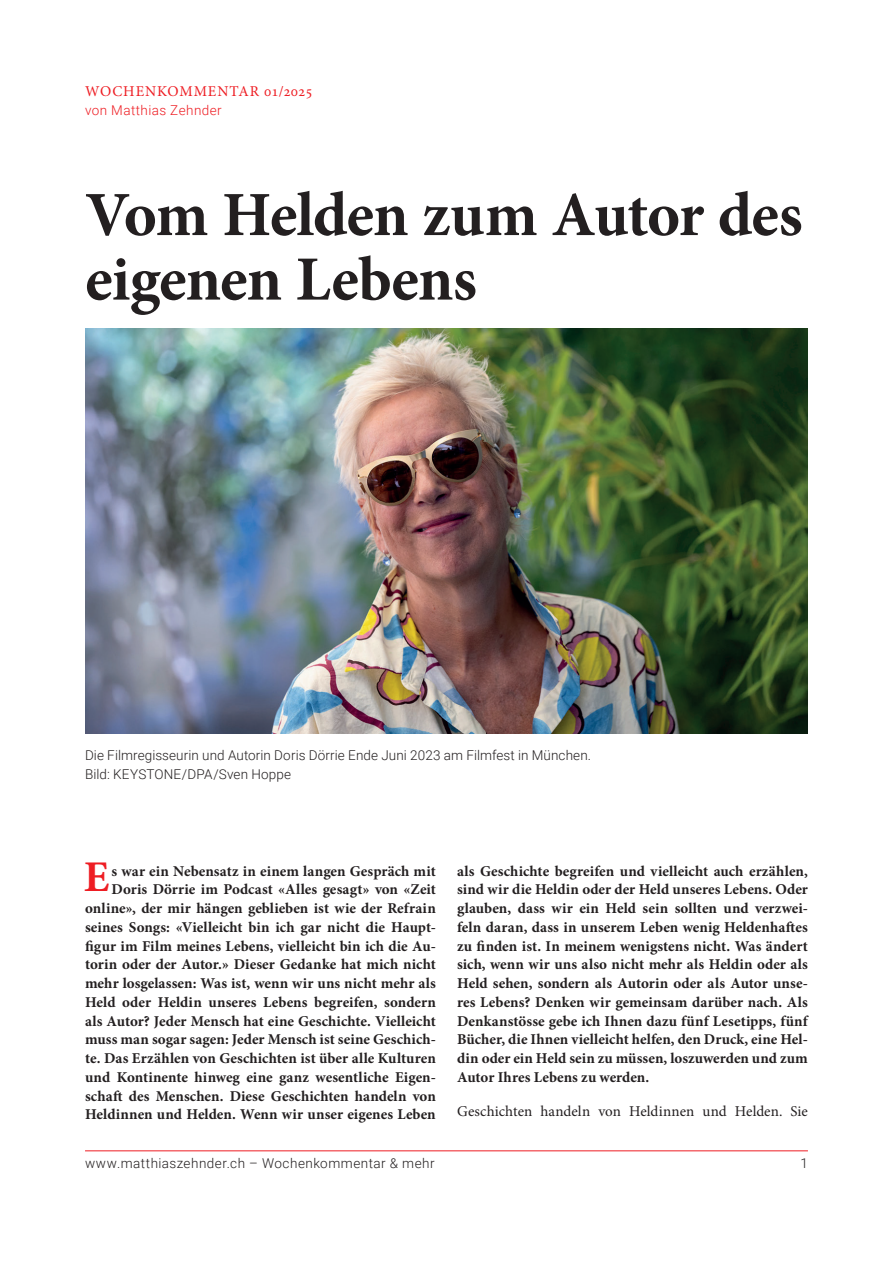
<style>
.page{position:relative;width:893px;height:1263px;background:#fff}
.page>*{position:absolute;margin:0;border:0;box-sizing:border-box;transform-origin:0 0}
.t1{font:700 63px/64.5px "Minion Pro";letter-spacing:-.015em;color:#231f20}
.t2{font:700 43.8px "Minion Pro";color:#ee1d23}
.t3{font:700 15px/18.8px "Minion Pro";letter-spacing:.005em;color:#231f20;text-align:right}
.t4{font:15px "Minion Pro";color:#231f20}
.t5{font:15px "Minion Pro";letter-spacing:.06em;color:#ee1d23}
.t6{font:300 13.5px/18.8px "Roboto";letter-spacing:.01em;color:#231f20}
.t7{font:300 13.5px "Roboto";letter-spacing:.04em;color:#231f20}
.t8{font:300 13.5px "Roboto";letter-spacing:.03em;color:#ee1d23}
</style>
<div class="page">
<hr style="left:85px;top:1150px;width:723px;height:1px;background:#ee1d23">
<img style="left:85px;top:329px;width:723px;height:404px">
<p class="t5" style="left:85px;top:81px;width:229px">WOCHENKOMMENTAR 01/2025</p>
<p class="t8" style="left:85px;top:101px;width:138px">von Matthias Zehnder</p>
<h1 class="t1" style="left:85px;top:182px;width:719px">Vom Helden zum Autor des eigenen Lebens</h1>
<p class="t6" style="left:85px;top:745px;width:508px">Die Filmregisseurin und Autorin Doris Dörrie Ende Juni 2023 am Filmfest in München.<br>Bild: KEYSTONE/DPA/Sven Hoppe</p>
<h2 class="t2" style="left:84px;top:846px;width:27px">E</h2>
<p class="t3" style="left:85px;top:861px;width:352px">s war ein Nebensatz in einem langen Gespräch mit Doris Dörrie im Podcast «Alles gesagt» von «Zeit online», der mir hängen geblieben ist wie der Refrain seines Songs: «Vielleicht bin ich gar nicht die Haupt&shy;figur im Film meines Lebens, vielleicht bin ich die Au&shy;torin oder der Autor.» Dieser Gedanke hat mich nicht mehr losgelassen: Was ist, wenn wir uns nicht mehr als Held oder Heldin unseres Lebens begreifen, sondern als Autor? Jeder Mensch hat eine Geschichte. Vielleicht muss man sogar sagen: Jeder Mensch ist seine Geschich&shy;te. Das Erzählen von Geschichten ist über alle Kulturen und Kontinente hinweg eine ganz wesentliche Eigen&shy;schaft des Menschen. Diese Geschichten handeln von Heldinnen und Helden. Wenn wir unser eigenes Leben</p>
<p class="t3" style="left:457px;top:861px;width:352px;text-align:justify">als Geschichte begreifen und vielleicht auch erzählen, sind wir die Heldin oder der Held unseres Lebens. Oder glauben, dass wir ein Held sein sollten und verzwei&shy;feln daran, dass in unserem Leben wenig Heldenhaftes zu finden ist. In meinem wenigstens nicht. Was ändert sich, wenn wir uns also nicht mehr als Heldin oder als Held sehen, sondern als Autorin oder als Autor unse&shy;res Lebens? Denken wir gemeinsam darüber nach. Als Denkanstösse gebe ich Ihnen dazu fünf Lesetipps, fünf Bücher, die Ihnen vielleicht helfen, den Druck, eine Hel&shy;din oder ein Held sein zu müssen, loszuwerden und zum Autor Ihres Lebens zu werden.</p>
<p class="t4" style="left:457px;top:1101px;width:352px">Geschichten handeln von Heldinnen und Helden. Sie</p>
<p class="t7" style="left:85px;top:1154px;width:351px">www.matthiaszehnder.ch – Wochenkommentar &amp; mehr</p>
<p class="t6" style="left:800px;top:1153px;width:9px">1</p>
</div>
